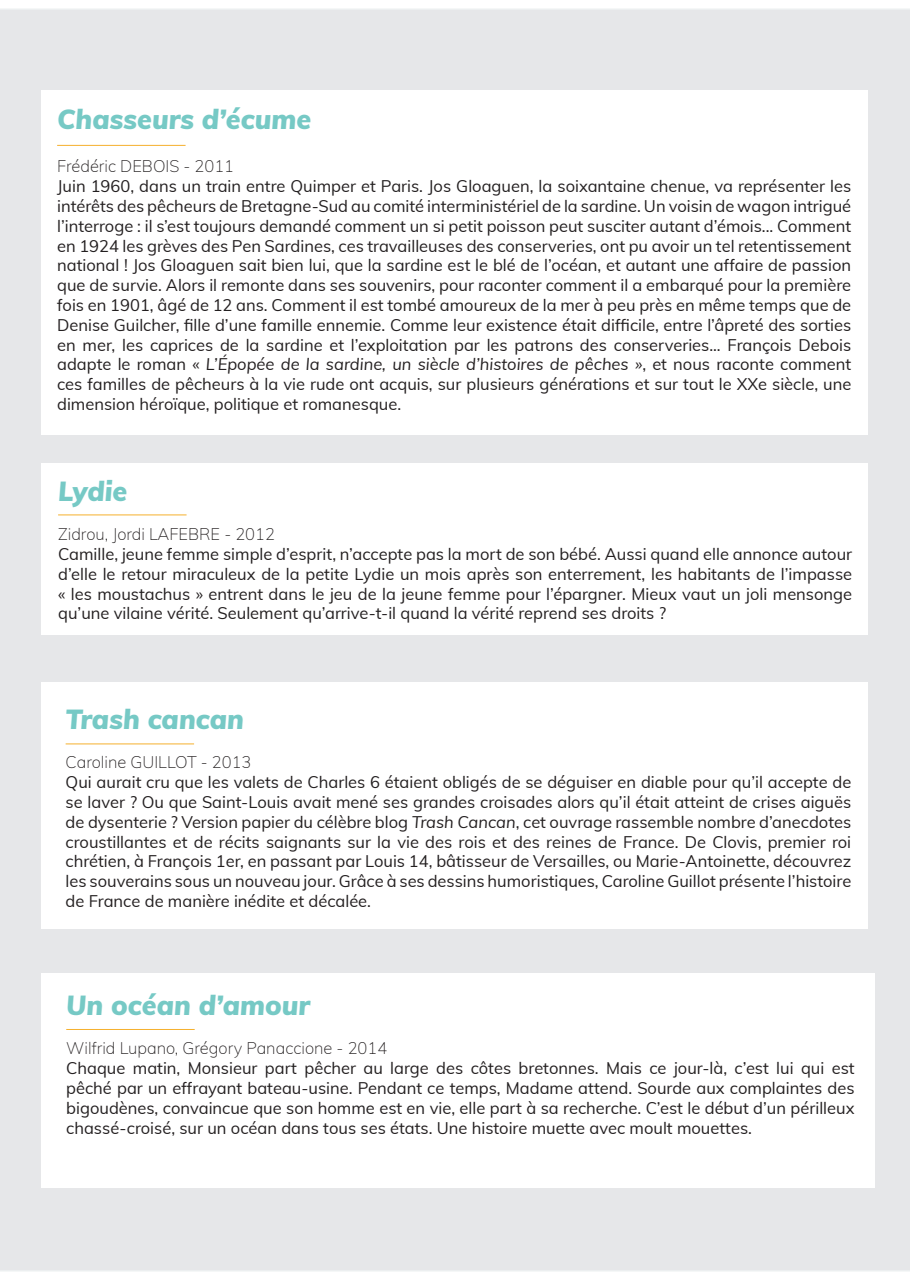
<style>
.page{position:relative;width:910px;height:1280px;background:#fff}
.page>*{position:absolute;margin:0;border:0;box-sizing:border-box;transform-origin:0 0}
.t1{font:italic 900 27px "Muli";color:#76c9c5}
.t2{font:16.5px/19.8px "Muli";color:#231f20;text-align:justify}
.t3{font:200 16.5px "Muli";color:#231f20}
.s1{font-style:italic}
</style>
<div class="page">
<div style="left:0;top:9px;width:910px;height:1262px;background:#e6e7e9"></div>
<div style="left:41px;top:90px;width:826px;height:345px;background:#fff"></div>
<div style="left:41px;top:463px;width:826px;height:172px;background:#fff"></div>
<div style="left:41px;top:682px;width:826px;height:247px;background:#fff"></div>
<div style="left:42px;top:973px;width:833px;height:214px;background:#fff"></div>
<hr style="left:57px;top:145px;width:129px;height:1px;background:#f5b02d">
<hr style="left:58px;top:514px;width:129px;height:1px;background:#f5b02d">
<hr style="left:66px;top:743px;width:128px;height:1px;background:#f5b02d">
<hr style="left:66px;top:1029px;width:129px;height:1px;background:#f5b02d">
<h1 class="t1" style="left:57px;top:100px;width:256px">Chasseurs d’écume</h1>
<p class="t3" style="left:57px;top:154px;width:179px">Frédéric DEBOIS - 2011</p>
<p class="t2" style="left:57px;top:176px;width:796px">Juin 1960, dans un train entre Quimper et Paris. Jos Gloaguen, la soixantaine chenue, va représenter les intérêts des pêcheurs de Bretagne-Sud au comité interministériel de la sardine. Un voisin de wagon intrigué l’interroge : il s’est toujours demandé comment un si petit poisson peut susciter autant d’émois... Comment en 1924 les grèves des Pen Sardines, ces travailleuses des conserveries, ont pu avoir un tel retentissement national ! Jos Gloaguen sait bien lui, que la sardine est le blé de l’océan, et autant une affaire de passion que de survie. Alors il remonte dans ses souvenirs, pour raconter comment il a embarqué pour la première fois en 1901, âgé de 12 ans. Comment il est tombé amoureux de la mer à peu près en même temps que de Denise Guilcher, fille d’une famille ennemie. Comme leur existence était difficile, entre l’âpreté des sorties en mer, les caprices de la sardine et l’exploitation par les patrons des conserveries... François Debois adapte le roman « <span class="s1">L’Épopée de la sardine, un siècle d’histoires de pêches »</span>, et nous raconte comment ces familles de pêcheurs à la vie rude ont acquis, sur plusieurs générations et sur tout le XXe siècle, une dimension héroïque, politique et romanesque.</p>
<h1 class="t1" style="left:58px;top:471px;width:71px">Lydie</h1>
<p class="t3" style="left:58px;top:522px;width:218px">Zidrou, Jordi LAFEBRE - 2012</p>
<p class="t2" style="left:58px;top:543px;width:796px">Camille, jeune femme simple d’esprit, n’accepte pas la mort de son bébé. Aussi quand elle annonce autour d’elle le retour miraculeux de la petite Lydie un mois après son enterrement, les habitants de l’impasse « les moustachus » entrent dans le jeu de la jeune femme pour l’épargner. Mieux vaut un joli mensonge qu’une vilaine vérité. Seulement qu’arrive-t-il quand la vérité reprend ses droits ?</p>
<h1 class="t1" style="left:66px;top:699px;width:180px">Trash cancan</h1>
<p class="t3" style="left:66px;top:750px;width:187px">Caroline GUILLOT - 2013</p>
<p class="t2" style="left:66px;top:771px;width:787px">Qui aurait cru que les valets de Charles 6 étaient obligés de se déguiser en diable pour qu’il accepte de se laver ? Ou que Saint-Louis avait mené ses grandes croisades alors qu’il était atteint de crises aiguës de dysenterie ? Version papier du célèbre blog <span class="s1">Trash Cancan</span>, cet ouvrage rassemble nombre d’anecdotes croustillantes et de récits saignants sur la vie des rois et des reines de France. De Clovis, premier roi chrétien, à François 1er, en passant par Louis 14, bâtisseur de Versailles, ou Marie-Antoinette, découvrez les souverains sous un nouveau jour. Grâce à ses dessins humoristiques, Caroline Guillot présente l’histoire de France de manière inédite et décalée.</p>
<h1 class="t1" style="left:66px;top:985px;width:245px">Un océan d’amour</h1>
<p class="t3" style="left:66px;top:1036px;width:322px">Wilfrid Lupano, Grégory Panaccione - 2014</p>
<p class="t2" style="left:66px;top:1057px;width:790px">Chaque matin, Monsieur part pêcher au large des côtes bretonnes. Mais ce jour-là, c’est lui qui est pêché par un effrayant bateau-usine. Pendant ce temps, Madame attend. Sourde aux complaintes des bigoudènes, convaincue que son homme est en vie, elle part à sa recherche. C’est le début d’un périlleux chassé-croisé, sur un océan dans tous ses états. Une histoire muette avec moult mouettes.</p>
</div>
